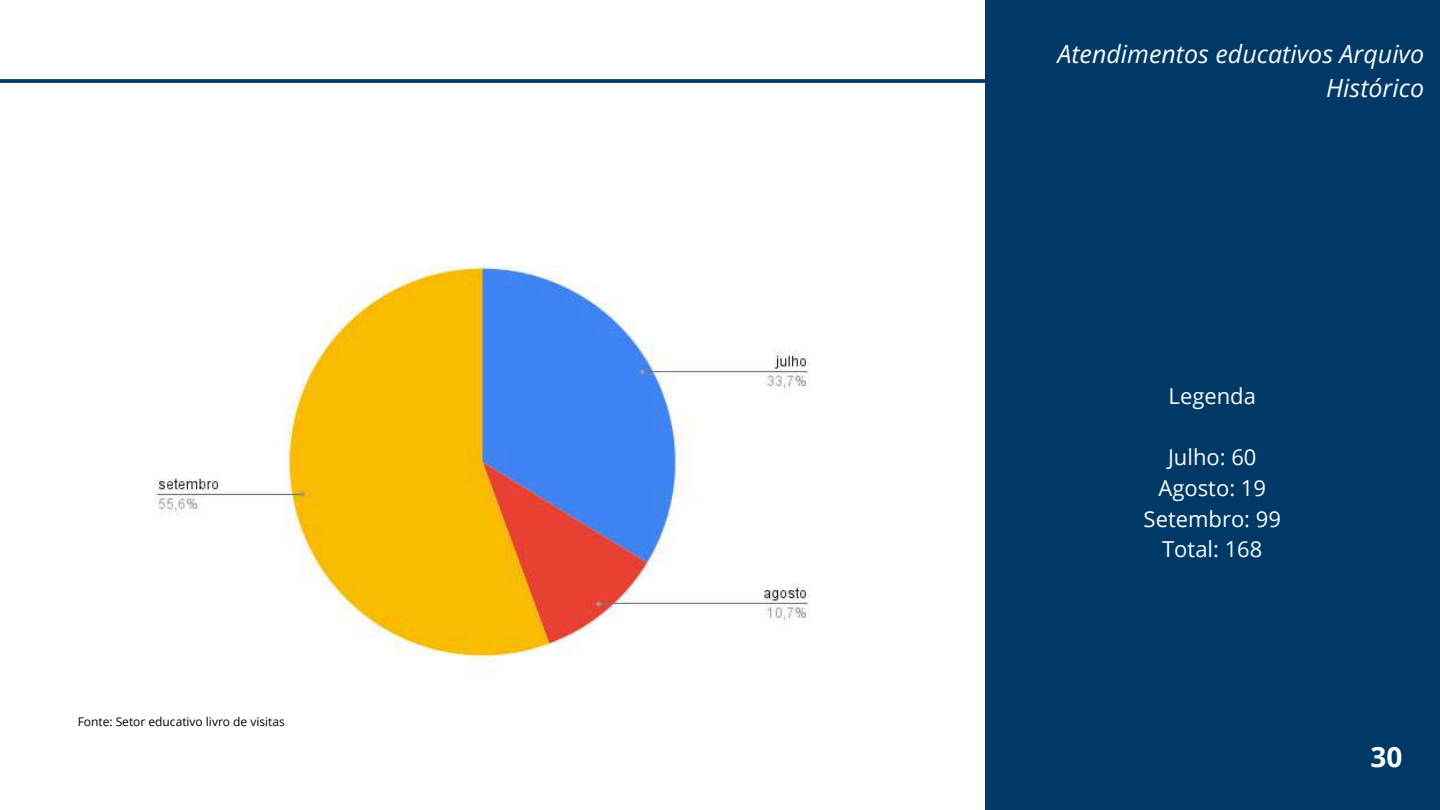
<style>
.page{position:relative;width:1440px;height:810px;background:#fff}
.page>*{position:absolute;margin:0;border:0;box-sizing:border-box;transform-origin:0 0}
.t1{font:700 28px "Open Sans";color:#f8fbfd}
.t2{font:italic 25px/33.8px "Open Sans";color:#f8fbfd;text-align:right}
.t3{font:22px/30.8px "Open Sans";color:#f8fbfd;text-align:center}
.t4{font:12px "Open Sans";color:#000}
</style>
<div class="page">
<div style="left:985px;top:0;width:455px;height:810px;background:#003866"></div>
<svg style="left:0;top:79px;width:985px;height:4px;background:#0f436f"></svg>
<img style="left:154px;top:265px;width:657px;height:394px">
<p class="t4" style="left:78px;top:714px;width:209px">Fonte: Setor educativo livro de visitas</p>
<p class="t2" style="left:1057px;top:36px;width:368px">Atendimentos educativos Arquivo<br>Histórico</p>
<p class="t3" style="left:1169px;top:380px;width:89px">Legenda</p>
<p class="t3" style="left:1144px;top:441px;width:139px">Julho: 60<br>Agosto: 19<br>Setembro: 99<br>Total: 168</p>
<p class="t1" style="left:1370px;top:737px;width:33px">30</p>
</div>
